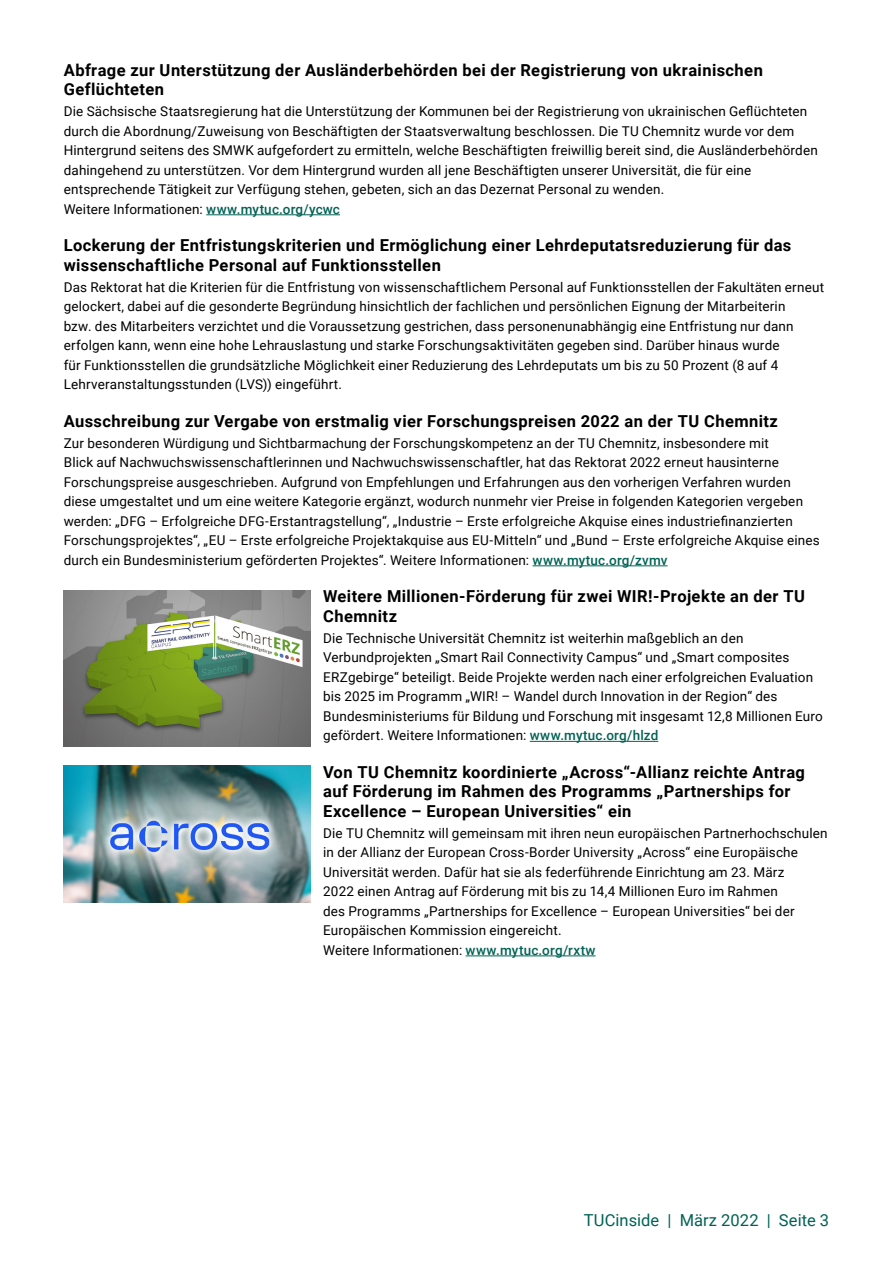
<style>
.page{position:relative;width:893px;height:1263px;background:#fff}
.page>*{position:absolute;margin:0;border:0;box-sizing:border-box;transform-origin:0 0}
.H3__Haupt-__Überschr{font:700 16.5px/19.5px "Roboto";letter-spacing:.025em;color:#000}
.t1{font:16.5px "Roboto";letter-spacing:.005em;color:#006254}
.Fließtext_deutsch{font:13.5px/19.5px "Roboto";letter-spacing:.01em;color:#000}
.s1{font-weight:500;color:#006254}
</style>
<div class="page">
<img style="left:64px;top:590px;width:246px;height:156px">
<hr style="left:530px;top:741px;width:128px;height:1px;background:#006254">
<hr style="left:206px;top:214px;width:134px;height:1px;background:#006254">
<hr style="left:532px;top:565px;width:135px;height:1px;background:#006254">
<img style="left:64px;top:766px;width:246px;height:136px">
<hr style="left:466px;top:955px;width:130px;height:1px;background:#006254">
<h3 class="H3__Haupt-__Überschr" style="left:64px;top:60px;width:701px">Abfrage zur Unterstützung der Ausländerbehörden bei der Registrierung von ukrainischen<br>Geflüchteten</h3>
<p class="Fließtext_deutsch" style="left:64px;top:101px;width:756px">Die Sächsische Staatsregierung hat die Unterstützung der Kommunen bei der Registrierung von ukrainischen Geflüchteten durch die Abordnung/Zuweisung von Beschäftigten der Staatsverwaltung beschlossen. Die TU Chemnitz wurde vor dem Hintergrund seitens des SMWK aufgefordert zu ermitteln, welche Beschäftigten freiwillig bereit sind, die Ausländerbehörden dahingehend zu unterstützen. Vor dem Hintergrund wurden all jene Beschäftigten unserer Universität, die für eine entsprechende Tätigkeit zur Verfügung stehen, gebeten, sich an das Dezernat Personal zu wenden.</p>
<p class="Fließtext_deutsch" style="left:64px;top:199px;width:278px">Weitere Informationen: <span class="s1">www.mytuc.org/ycwc</span></p>
<h3 class="H3__Haupt-__Überschr" style="left:64px;top:235px;width:729px">Lockerung der Entfristungskriterien und Ermöglichung einer Lehrdeputatsreduzierung für das wissenschaftliche Personal auf Funktionsstellen</h3>
<p class="Fließtext_deutsch" style="left:64px;top:277px;width:762px">Das Rektorat hat die Kriterien für die Entfristung von wissenschaftlichem Personal auf Funktionsstellen der Fakultäten erneut gelockert, dabei auf die gesonderte Begründung hinsichtlich der fachlichen und persönlichen Eignung der Mitarbeiterin<br>bzw. des Mitarbeiters verzichtet und die Voraussetzung gestrichen, dass personenunabhängig eine Entfristung nur dann erfolgen kann, wenn eine hohe Lehrauslastung und starke Forschungsaktivitäten gegeben sind. Darüber hinaus wurde<br>für Funktionsstellen die grundsätzliche Möglichkeit einer Reduzierung des Lehrdeputats um bis zu 50 Prozent (8 auf 4<br>Lehrveranstaltungsstunden (LVS)) eingeführt.</p>
<h3 class="H3__Haupt-__Überschr" style="left:64px;top:411px;width:716px">Ausschreibung zur Vergabe von erstmalig vier Forschungspreisen 2022 an der TU Chemnitz</h3>
<p class="Fließtext_deutsch" style="left:64px;top:433px;width:757px">Zur besonderen Würdigung und Sichtbarmachung der Forschungskompetenz an der TU Chemnitz, insbesondere mit<br>Blick auf Nachwuchswissenschaftlerinnen und Nachwuchswissenschaftler, hat das Rektorat 2022 erneut hausinterne Forschungspreise ausgeschrieben. Aufgrund von Empfehlungen und Erfahrungen aus den vorherigen Verfahren wurden diese umgestaltet und um eine weitere Kategorie ergänzt, wodurch nunmehr vier Preise in folgenden Kategorien vergeben werden: „DFG – Erfolgreiche DFG-Erstantragstellung“, „Industrie – Erste erfolgreiche Akquise eines industriefinanzierten Forschungsprojektes“, „EU – Erste erfolgreiche Projektakquise aus EU-Mitteln“ und „Bund – Erste erfolgreiche Akquise eines durch ein Bundesministerium geförderten Projektes“. Weitere Informationen: <span class="s1">www.mytuc.org/zvmv</span></p>
<h3 class="H3__Haupt-__Überschr" style="left:323px;top:586px;width:483px">Weitere Millionen-Förderung für zwei WIR!-Projekte an der TU<br>Chemnitz</h3>
<p class="Fließtext_deutsch" style="left:323px;top:628px;width:501px">Die Technische Universität Chemnitz ist weiterhin maßgeblich an den Verbundprojekten „Smart Rail Connectivity Campus“ und „Smart composites ERZgebirge“ beteiligt. Beide Projekte werden nach einer erfolgreichen Evaluation bis 2025 im Programm „WIR! – Wandel durch Innovation in der Region“ des Bundesministeriums für Bildung und Forschung mit insgesamt 12,8 Millionen Euro gefördert. Weitere Informationen: <span class="s1">www.mytuc.org/hlzd</span></p>
<h3 class="H3__Haupt-__Überschr" style="left:323px;top:762px;width:483px">Von TU Chemnitz koordinierte „Across“-Allianz reichte Antrag auf Förderung im Rahmen des Programms „Partnerships for<br>Excellence – European Universities“ ein</h3>
<p class="Fließtext_deutsch" style="left:323px;top:823px;width:506px">Die TU Chemnitz will gemeinsam mit ihren neun europäischen Partnerhochschulen in der Allianz der European Cross-Border University „Across“ eine Europäische Universität werden. Dafür hat sie als federführende Einrichtung am 23. März<br>2022 einen Antrag auf Förderung mit bis zu 14,4 Millionen Euro im Rahmen<br>des Programms „Partnerships for Excellence – European Universities“ bei der Europäischen Kommission eingereicht.</p>
<p class="Fließtext_deutsch" style="left:323px;top:940px;width:274px">Weitere Informationen: <span class="s1">www.mytuc.org/rxtw</span></p>
<p class="t1" style="left:584px;top:1209px;width:247px">TUCinside | März 2022 | Seite 3</p>
</div>
